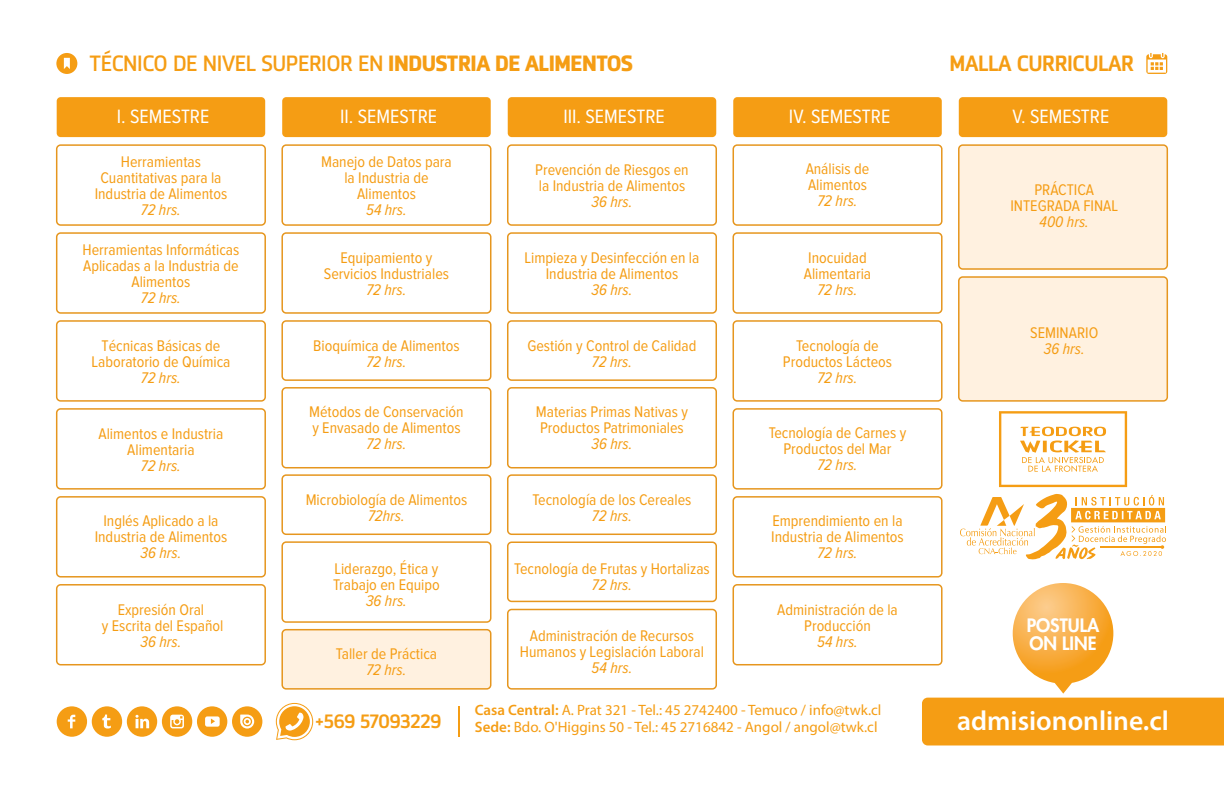
<style>
.page{position:relative;width:1224px;height:792px;background:#fff}
.page>*{position:absolute;margin:0;border:0;box-sizing:border-box;transform-origin:0 0}
.t1{font:600 27.6px "Myriad Pro";color:#fff}
.t2{font:22px "Zemestro Std";letter-spacing:-.02em;color:#f59d14}
.t3{font:500 22px "Zemestro Std";letter-spacing:-.02em;color:#f59d14}
.t4{font:20px "Proxima Nova Cond";color:#fff}
.t5{font:500 19.2px "Zemestro Std";color:#f59d14}
.t6{font:800 18px/17.8px "Futura Std";color:#fff}
.t7{font:16px/16px "Proxima Nova Cond";color:#f59d14;text-align:center}
.t8{font:italic 16px "Proxima Nova Cond";color:#f59d14}
.t9{font:15px/17.2px "Myriad Pro";color:#f59d14}
.s1{font-weight:700}
.s2{font-weight:600}
</style>
<div class="page">
<div style="left:959px;top:145px;width:208px;height:124px;background:#fff1e0;border-radius:4px"></div>
<div style="left:958px;top:144px;width:210px;height:126px;border:2px solid #e6961e;border-radius:4px"></div>
<div style="left:959px;top:277px;width:208px;height:124px;background:#fff1e0;border-radius:4px"></div>
<div style="left:958px;top:276px;width:210px;height:126px;border:2px solid #e6961e;border-radius:4px"></div>
<div style="left:282px;top:630px;width:209px;height:59px;background:#fff1e0;border-radius:4px"></div>
<div style="left:281px;top:629px;width:210px;height:61px;border:2px solid #e6961e;border-radius:4px"></div>
<div style="left:281px;top:541px;width:210px;height:82px;border:2px solid #e6961e;border-radius:4px"></div>
<svg style="left:56px;top:53px;width:21px;height:21px"></svg>
<svg style="left:1146px;top:53px;width:21px;height:21px"></svg>
<div style="left:959px;top:97px;width:208px;height:40px;background:#f59d14;border-radius:4px"></div>
<div style="left:733px;top:97px;width:209px;height:40px;background:#f59d14;border-radius:4px"></div>
<div style="left:508px;top:97px;width:208px;height:40px;background:#f59d14;border-radius:4px"></div>
<div style="left:282px;top:97px;width:209px;height:40px;background:#f59d14;border-radius:4px"></div>
<div style="left:57px;top:97px;width:208px;height:40px;background:#f59d14;border-radius:4px"></div>
<div style="left:56px;top:144px;width:210px;height:82px;border:2px solid #e6961e;border-radius:4px"></div>
<div style="left:56px;top:320px;width:210px;height:82px;border:2px solid #e6961e;border-radius:4px"></div>
<div style="left:56px;top:232px;width:210px;height:82px;border:2px solid #e6961e;border-radius:4px"></div>
<div style="left:56px;top:408px;width:210px;height:82px;border:2px solid #e6961e;border-radius:4px"></div>
<div style="left:56px;top:496px;width:210px;height:82px;border:2px solid #e6961e;border-radius:4px"></div>
<div style="left:56px;top:584px;width:210px;height:81px;border:2px solid #e6961e;border-radius:4px"></div>
<div style="left:281px;top:144px;width:210px;height:82px;border:2px solid #e6961e;border-radius:4px"></div>
<div style="left:281px;top:232px;width:210px;height:82px;border:2px solid #e6961e;border-radius:4px"></div>
<div style="left:281px;top:387px;width:210px;height:81px;border:2px solid #e6961e;border-radius:4px"></div>
<div style="left:281px;top:474px;width:210px;height:61px;border:2px solid #e6961e;border-radius:4px"></div>
<div style="left:281px;top:320px;width:210px;height:61px;border:2px solid #e6961e;border-radius:4px"></div>
<div style="left:507px;top:609px;width:210px;height:81px;border:2px solid #e6961e;border-radius:4px"></div>
<div style="left:507px;top:144px;width:210px;height:82px;border:2px solid #e6961e;border-radius:4px"></div>
<div style="left:507px;top:232px;width:210px;height:82px;border:2px solid #e6961e;border-radius:4px"></div>
<div style="left:507px;top:387px;width:210px;height:81px;border:2px solid #e6961e;border-radius:4px"></div>
<div style="left:507px;top:474px;width:210px;height:61px;border:2px solid #e6961e;border-radius:4px"></div>
<div style="left:507px;top:541px;width:210px;height:61px;border:2px solid #e6961e;border-radius:4px"></div>
<div style="left:507px;top:320px;width:210px;height:61px;border:2px solid #e6961e;border-radius:4px"></div>
<div style="left:733px;top:144px;width:210px;height:82px;border:2px solid #e6961e;border-radius:4px"></div>
<div style="left:733px;top:320px;width:210px;height:82px;border:2px solid #e6961e;border-radius:4px"></div>
<div style="left:733px;top:232px;width:210px;height:82px;border:2px solid #e6961e;border-radius:4px"></div>
<div style="left:733px;top:408px;width:210px;height:82px;border:2px solid #e6961e;border-radius:4px"></div>
<div style="left:733px;top:496px;width:210px;height:82px;border:2px solid #e6961e;border-radius:4px"></div>
<div style="left:733px;top:584px;width:210px;height:81px;border:2px solid #e6961e;border-radius:4px"></div>
<div style="left:922px;top:698px;width:302px;height:47px;background:#f59d14"></div>
<svg style="left:1013px;top:583px;width:100px;height:100px"></svg>
<div style="left:57px;top:706px;width:30px;height:31px;background:#f59d14;border-radius:50%"></div>
<svg style="left:68px;top:715px;width:7px;height:13px"></svg>
<div style="left:162px;top:706px;width:30px;height:31px;background:#f59d14;border-radius:50%"></div>
<svg style="left:170px;top:715px;width:14px;height:13px"></svg>
<div style="left:92px;top:706px;width:30px;height:31px;background:#f59d14;border-radius:50%"></div>
<svg style="left:102px;top:715px;width:9px;height:14px"></svg>
<div style="left:127px;top:706px;width:30px;height:31px;background:#f59d14;border-radius:50%"></div>
<svg style="left:135px;top:715px;width:14px;height:13px"></svg>
<div style="left:197px;top:706px;width:30px;height:31px;background:#f59d14;border-radius:50%"></div>
<svg style="left:205px;top:716px;width:15px;height:11px"></svg>
<div style="left:232px;top:706px;width:30px;height:31px;background:#f59d14;border-radius:50%"></div>
<svg style="left:240px;top:715px;width:14px;height:14px"></svg>
<svg style="left:276px;top:703px;width:37px;height:37px"></svg>
<hr style="left:458px;top:706px;width:2px;height:31px;background:#f59d14">
<svg style="left:960px;top:494px;width:206px;height:66px"></svg>
<svg style="left:999px;top:411px;width:128px;height:76px"></svg>
<h2 class="t2" style="left:90px;top:50px;width:545px">TÉCNICO DE NIVEL SUPERIOR EN <span class="s1">INDUSTRIA DE ALIMENTOS</span></h2>
<h2 class="t3" style="left:950px;top:50px;width:186px">MALLA CURRICULAR</h2>
<p class="t4" style="left:117px;top:108px;width:94px">I. SEMESTRE</p>
<p class="t4" style="left:340px;top:108px;width:98px">II. SEMESTRE</p>
<p class="t4" style="left:563px;top:108px;width:103px">III. SEMESTRE</p>
<p class="t4" style="left:789px;top:108px;width:103px">IV. SEMESTRE</p>
<p class="t4" style="left:1012px;top:108px;width:98px">V. SEMESTRE</p>
<p class="t7" style="left:95px;top:154px;width:134px">Herramientas<br>Cuantitativas para la<br>Industria de Alimentos</p>
<p class="t8" style="left:141px;top:202px;width:42px">72 hrs.</p>
<p class="t7" style="left:83px;top:242px;width:158px">Herramientas Informáticas<br>Aplicadas a la Industria de<br>Alimentos</p>
<p class="t8" style="left:141px;top:290px;width:42px">72 hrs.</p>
<p class="t7" style="left:91px;top:338px;width:140px">Técnicas Básicas de<br>Laboratorio de Química</p>
<p class="t8" style="left:141px;top:370px;width:42px">72 hrs.</p>
<p class="t7" style="left:99px;top:426px;width:126px">Alimentos e Industria<br>Alimentaria</p>
<p class="t8" style="left:141px;top:458px;width:42px">72 hrs.</p>
<p class="t7" style="left:95px;top:514px;width:134px">Inglés Aplicado a la<br>Industria de Alimentos</p>
<p class="t8" style="left:141px;top:546px;width:42px">36 hrs.</p>
<p class="t7" style="left:102px;top:602px;width:123px">Expresión Oral<br>y Escrita del Español</p>
<p class="t8" style="left:141px;top:634px;width:42px">36 hrs.</p>
<p class="t7" style="left:321px;top:154px;width:132px">Manejo de Datos para la Industria de<br>Alimentos</p>
<p class="t8" style="left:366px;top:202px;width:42px">54 hrs.</p>
<p class="t7" style="left:324px;top:250px;width:127px">Equipamiento y<br>Servicios Industriales</p>
<p class="t8" style="left:366px;top:282px;width:42px">72 hrs.</p>
<p class="t7" style="left:313px;top:338px;width:148px">Bioquímica de Alimentos</p>
<p class="t8" style="left:366px;top:354px;width:42px">72 hrs.</p>
<p class="t7" style="left:309px;top:405px;width:156px;text-align:left">Métodos de Conservación y Envasado de Alimentos</p>
<p class="t8" style="left:366px;top:437px;width:42px">72 hrs.</p>
<p class="t7" style="left:306px;top:492px;width:163px">Microbiología de Alimentos</p>
<p class="t8" style="left:368px;top:508px;width:38px">72hrs.</p>
<p class="t7" style="left:333px;top:561px;width:108px;text-align:left">Liderazgo, Ética y<br>Trabajo en Equipo</p>
<p class="t8" style="left:366px;top:593px;width:42px">36 hrs.</p>
<p class="t7" style="left:336px;top:647px;width:103px">Taller de Práctica</p>
<p class="t8" style="left:366px;top:663px;width:42px">72 hrs.</p>
<p class="t7" style="left:535px;top:162px;width:155px;text-align:left">Prevención de Riesgos en la Industria de Alimentos</p>
<p class="t8" style="left:592px;top:194px;width:42px">36 hrs.</p>
<p class="t7" style="left:525px;top:250px;width:176px">Limpieza y Desinfección en la<br>Industria de Alimentos</p>
<p class="t8" style="left:592px;top:282px;width:42px">36 hrs.</p>
<p class="t7" style="left:527px;top:338px;width:171px">Gestión y Control de Calidad</p>
<p class="t8" style="left:592px;top:354px;width:42px">72 hrs.</p>
<p class="t7" style="left:536px;top:405px;width:154px;text-align:left">Materias Primas Nativas y<br>Productos Patrimoniales</p>
<p class="t8" style="left:592px;top:437px;width:42px">36 hrs.</p>
<p class="t7" style="left:532px;top:492px;width:161px">Tecnología de los Cereales</p>
<p class="t8" style="left:592px;top:508px;width:42px">72 hrs.</p>
<p class="t7" style="left:514px;top:561px;width:197px">Tecnología de Frutas y Hortalizas</p>
<p class="t8" style="left:592px;top:577px;width:42px">72 hrs.</p>
<p class="t7" style="left:520px;top:629px;width:186px">Administración de Recursos<br>Humanos y Legislación Laboral</p>
<p class="t8" style="left:592px;top:661px;width:42px">54 hrs.</p>
<p class="t7" style="left:806px;top:162px;width:65px;text-align:left">Análisis de<br>Alimentos</p>
<p class="t8" style="left:817px;top:194px;width:42px">72 hrs.</p>
<p class="t7" style="left:804px;top:250px;width:69px;text-align:left">Inocuidad<br>Alimentaria</p>
<p class="t8" style="left:817px;top:282px;width:42px">72 hrs.</p>
<p class="t7" style="left:783px;top:338px;width:111px">Tecnología de<br>Productos Lácteos</p>
<p class="t8" style="left:817px;top:370px;width:42px">72 hrs.</p>
<p class="t7" style="left:769px;top:426px;width:139px">Tecnología de Carnes y<br>Productos del Mar</p>
<p class="t8" style="left:817px;top:458px;width:42px">72 hrs.</p>
<p class="t7" style="left:771px;top:514px;width:134px;text-align:left">Emprendimiento en la<br>Industria de Alimentos</p>
<p class="t8" style="left:817px;top:546px;width:42px">72 hrs.</p>
<p class="t7" style="left:777px;top:602px;width:122px">Administración de la<br>Producción</p>
<p class="t8" style="left:817px;top:634px;width:42px">54 hrs.</p>
<p class="t5" style="left:315px;top:710px;width:128px">+569 57093229</p>
<p class="t9" style="left:475px;top:701px;width:408px"><span class="s2">Casa Central:</span> A. Prat 321 - Tel.: 45 2742400 - Temuco / info@twk.cl<br><span class="s2">Sede:</span> Bdo. O'Higgins 50 - Tel.: 45 2716842 - Angol / angol@twk.cl</p>
<p class="t7" style="left:1010px;top:183px;width:109px">PRÁCTICA<br>INTEGRADA FINAL</p>
<p class="t8" style="left:1040px;top:215px;width:51px">400 hrs.</p>
<p class="t7" style="left:1030px;top:326px;width:70px">SEMINARIO</p>
<p class="t8" style="left:1044px;top:342px;width:42px">36 hrs.</p>
<p class="t6" style="left:1027px;top:617px;width:74px">POSTULA<br>ON LINE</p>
<h1 class="t1" style="left:957px;top:703px;width:213px">admisiononline.cl</h1>
</div>
